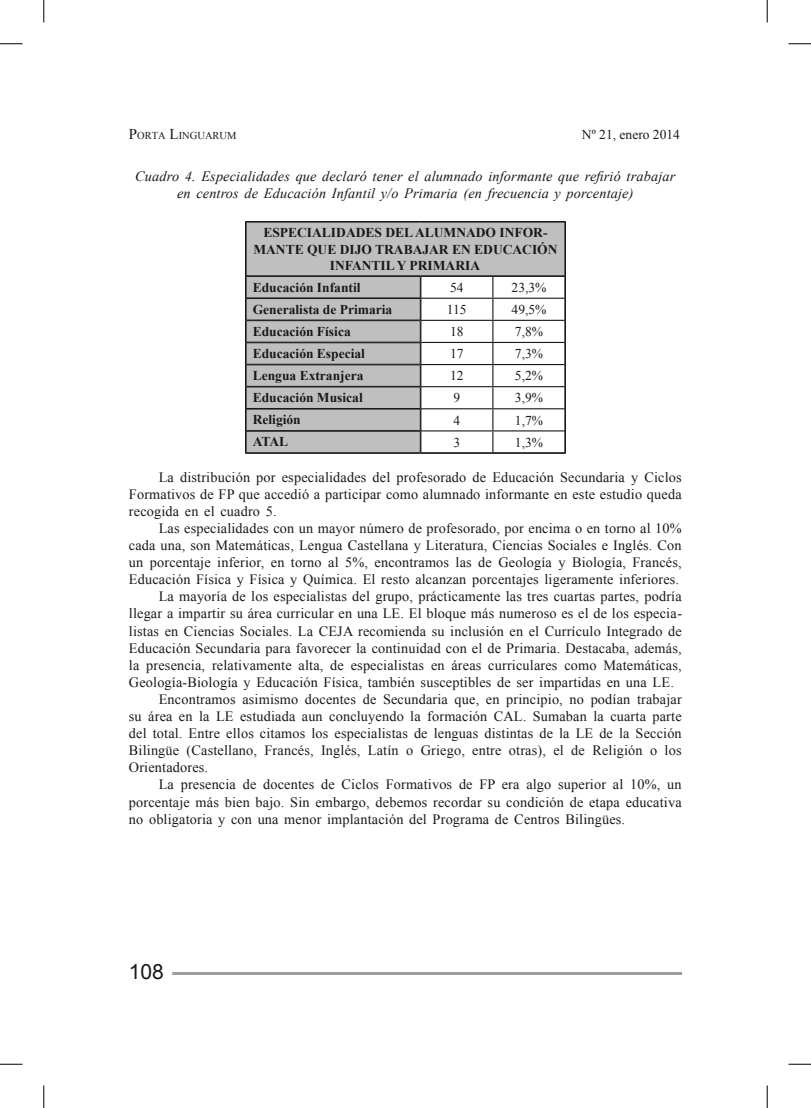
<style>
.page{position:relative;width:811px;height:1108px;background:#fff}
.page>*{position:absolute;margin:0;border:0;box-sizing:border-box;transform-origin:0 0}
.t1{font:21px "Arial";color:#1a171c}
.t2{font:14.25px/17.1px "Times New Roman";letter-spacing:.01em;color:#1a171c;text-align:justify}
.t3{font:italic 14.25px/17.1px "Times New Roman";letter-spacing:.01em;color:#1a171c;text-align:center}
.t4{font:700 13.5px "Times New Roman";color:#1a171c}
.t5{font:13.5px "Times New Roman";color:#1a171c}
.t6{font:10.5px "Times New Roman";color:#1a171c}
.t7{font:700 4.5px "Times New Roman";color:#fff}
.s1{font-size:15px}
</style>
<div class="page">
<hr style="left:172px;top:972px;width:510px;height:3px;background:#9d9ea0">
<div style="left:247px;top:223px;width:317px;height:229px;background:#bfbfbf"></div>
<hr style="left:564px;top:222px;width:1px;height:54px;background:#1a171c">
<hr style="left:565px;top:222px;width:1px;height:54px;background:#1a171c">
<hr style="left:245px;top:222px;width:1px;height:54px;background:#1a171c">
<hr style="left:246px;top:222px;width:1px;height:54px;background:#1a171c">
<hr style="left:245px;top:221px;width:175px;height:1px;background:#1a171c">
<hr style="left:246px;top:222px;width:174px;height:1px;background:#1a171c">
<hr style="left:420px;top:221px;width:73px;height:1px;background:#1a171c">
<hr style="left:420px;top:222px;width:73px;height:1px;background:#1a171c">
<hr style="left:493px;top:221px;width:72px;height:1px;background:#1a171c">
<hr style="left:493px;top:222px;width:71px;height:1px;background:#1a171c">
<hr style="left:246px;top:276px;width:174px;height:1px;background:#1a171c">
<hr style="left:246px;top:298px;width:174px;height:1px;background:#1a171c">
<hr style="left:246px;top:320px;width:174px;height:1px;background:#1a171c">
<hr style="left:246px;top:342px;width:174px;height:1px;background:#1a171c">
<hr style="left:246px;top:343px;width:174px;height:1px;background:#1a171c">
<hr style="left:246px;top:364px;width:174px;height:1px;background:#1a171c">
<hr style="left:246px;top:365px;width:174px;height:1px;background:#1a171c">
<hr style="left:246px;top:386px;width:174px;height:1px;background:#1a171c">
<hr style="left:246px;top:387px;width:174px;height:1px;background:#1a171c">
<hr style="left:246px;top:408px;width:174px;height:1px;background:#1a171c">
<hr style="left:246px;top:409px;width:174px;height:1px;background:#1a171c">
<hr style="left:246px;top:430px;width:174px;height:1px;background:#1a171c">
<hr style="left:246px;top:431px;width:174px;height:1px;background:#1a171c">
<svg style="left:245px;top:276px;width:2px;height:177px"></svg>
<hr style="left:246px;top:452px;width:174px;height:1px;background:#1a171c">
<hr style="left:245px;top:453px;width:175px;height:1px;background:#1a171c">
<hr style="left:420px;top:453px;width:73px;height:1px;background:#1a171c">
<hr style="left:493px;top:453px;width:72px;height:1px;background:#1a171c">
<svg style="left:420px;top:276px;width:146px;height:177px"></svg>
<svg style="left:0;top:44px;width:22px;height:1px"></svg>
<svg style="left:788px;top:44px;width:22px;height:1px"></svg>
<svg style="left:0;top:1064px;width:22px;height:1px"></svg>
<svg style="left:788px;top:1064px;width:22px;height:1px"></svg>
<svg style="left:44px;top:0;width:1px;height:22px"></svg>
<svg style="left:44px;top:1085px;width:1px;height:23px"></svg>
<svg style="left:766px;top:0;width:1px;height:22px"></svg>
<svg style="left:766px;top:1085px;width:1px;height:23px"></svg>
<p class="t6" style="left:129px;top:129px;width:109px"><span class="s1">P</span>ORTA <span class="s1">L</span>INGUARUM</p>
<p class="t5" style="left:582px;top:126px;width:99px">Nº 21, enero 2014</p>
<p class="t3" style="left:135px;top:168px;width:541px">Cuadro 4. Especialidades que declaró tener el alumnado informante que refirió trabajar en centros de Educación Infantil y/o Primaria (en frecuencia y porcentaje)</p>
<p class="t4" style="left:263px;top:223px;width:163px">ESPECIALIDADES DEl alumnado</p>
<p class="t4" style="left:499px;top:223px;width:10px">infor</p>
<p class="t4" style="left:543px;top:223px;width:6px">-</p>
<p class="t4" style="left:253px;top:240px;width:64px">manteque</p>
<p class="t4" style="left:339px;top:240px;width:46px">dijotraba</p>
<p class="t4" style="left:422px;top:240px;width:62px">jar en educaci</p>
<p class="t4" style="left:537px;top:240px;width:22px">ón</p>
<p class="t4" style="left:329px;top:256px;width:10px">infantil</p>
<p class="t4" style="left:397px;top:256px;width:23px">y primaria</p>
<p class="t7" style="left:480px;top:265px;width:3px">.</p>
<p class="t4" style="left:253px;top:278px;width:109px">Educación Infantil</p>
<p class="t5" style="left:450px;top:278px;width:15px">54</p>
<p class="t5" style="left:511px;top:278px;width:36px">23,3%</p>
<p class="t4" style="left:253px;top:300px;width:141px">Generalista de Primaria</p>
<p class="t5" style="left:447px;top:300px;width:21px">115</p>
<p class="t5" style="left:511px;top:300px;width:36px">49,5%</p>
<p class="t4" style="left:253px;top:322px;width:99px">Educación Física</p>
<p class="t5" style="left:450px;top:322px;width:15px">18</p>
<p class="t5" style="left:515px;top:322px;width:30px">7,8%</p>
<p class="t4" style="left:253px;top:344px;width:114px">Educación Especial</p>
<p class="t5" style="left:450px;top:345px;width:15px">17</p>
<p class="t5" style="left:515px;top:345px;width:30px">7,3%</p>
<p class="t4" style="left:253px;top:366px;width:112px">Lengua Extranjera</p>
<p class="t5" style="left:450px;top:367px;width:15px">12</p>
<p class="t5" style="left:515px;top:367px;width:30px">5,2%</p>
<p class="t4" style="left:253px;top:388px;width:111px">Educación Musical</p>
<p class="t5" style="left:453px;top:389px;width:8px">9</p>
<p class="t5" style="left:515px;top:389px;width:30px">3,9%</p>
<p class="t4" style="left:253px;top:410px;width:50px">Religión</p>
<p class="t5" style="left:453px;top:411px;width:8px">4</p>
<p class="t5" style="left:515px;top:411px;width:30px">1,7%</p>
<p class="t4" style="left:253px;top:433px;width:37px">ATAL</p>
<p class="t5" style="left:453px;top:433px;width:8px">3</p>
<p class="t5" style="left:515px;top:433px;width:30px">1,3%</p>
<p class="t2" style="left:129px;top:468px;width:554px;text-indent:30px">La distribución por especialidades del profesorado de Educación Secundaria y Ciclos Formativos de FP que accedió a participar como alumnado informante en este estudio queda recogida en el cuadro 5.</p>
<p class="t2" style="left:159px;top:519px;width:524px">Las especialidades con un mayor número de profesorado, por encima o en torno al 10%</p>
<p class="t2" style="left:129px;top:536px;width:554px">cada una, son Matemáticas, Lengua Castellana y Literatura, Ciencias Sociales e Inglés. Con</p>
<p class="t2" style="left:129px;top:554px;width:554px">un porcentaje inferior, en torno al 5%, encontramos las de Geología y Biología, Francés,</p>
<p class="t2" style="left:129px;top:571px;width:551px">Educación Física y Física y Química. El resto alcanzan porcentajes ligeramente inferiores.</p>
<p class="t2" style="left:159px;top:588px;width:524px">La mayoría de los especialistas del grupo, prácticamente las tres cuartas partes, podría</p>
<p class="t2" style="left:129px;top:605px;width:554px">llegar a impartir su área curricular en una LE. El bloque más numeroso es el de los especia-</p>
<p class="t2" style="left:129px;top:622px;width:554px">listas en Ciencias Sociales. La CEJA recomienda su inclusión en el Currículo Integrado de</p>
<p class="t2" style="left:129px;top:639px;width:554px">Educación Secundaria para favorecer la continuidad con el de Primaria. Destacaba, además,</p>
<p class="t2" style="left:129px;top:656px;width:554px">la presencia, relativamente alta, de especialistas en áreas curriculares como Matemáticas,</p>
<p class="t2" style="left:129px;top:673px;width:546px">Geología-Biología y Educación Física, también susceptibles de ser impartidas en una LE.</p>
<p class="t2" style="left:159px;top:690px;width:524px">Encontramos asimismo docentes de Secundaria que, en principio, no podían trabajar</p>
<p class="t2" style="left:129px;top:707px;width:554px">su área en la LE estudiada aun concluyendo la formación CAL. Sumaban la cuarta parte</p>
<p class="t2" style="left:129px;top:725px;width:554px">del total. Entre ellos citamos los especialistas de lenguas distintas de la LE de la Sección</p>
<p class="t2" style="left:129px;top:742px;width:554px">Bilingüe (Castellano, Francés, Inglés, Latín o Griego, entre otras), el de Religión o los</p>
<p class="t2" style="left:129px;top:759px;width:81px">Orientadores.</p>
<p class="t2" style="left:159px;top:776px;width:524px">La presencia de docentes de Ciclos Formativos de FP era algo superior al 10%, un</p>
<p class="t2" style="left:129px;top:793px;width:554px">porcentaje más bien bajo. Sin embargo, debemos recordar su condición de etapa educativa</p>
<p class="t2" style="left:129px;top:810px;width:497px">no obligatoria y con una menor implantación del Programa de Centros Bilingües.</p>
<h1 class="t1" style="left:129px;top:958px;width:37px">108</h1>
</div>
